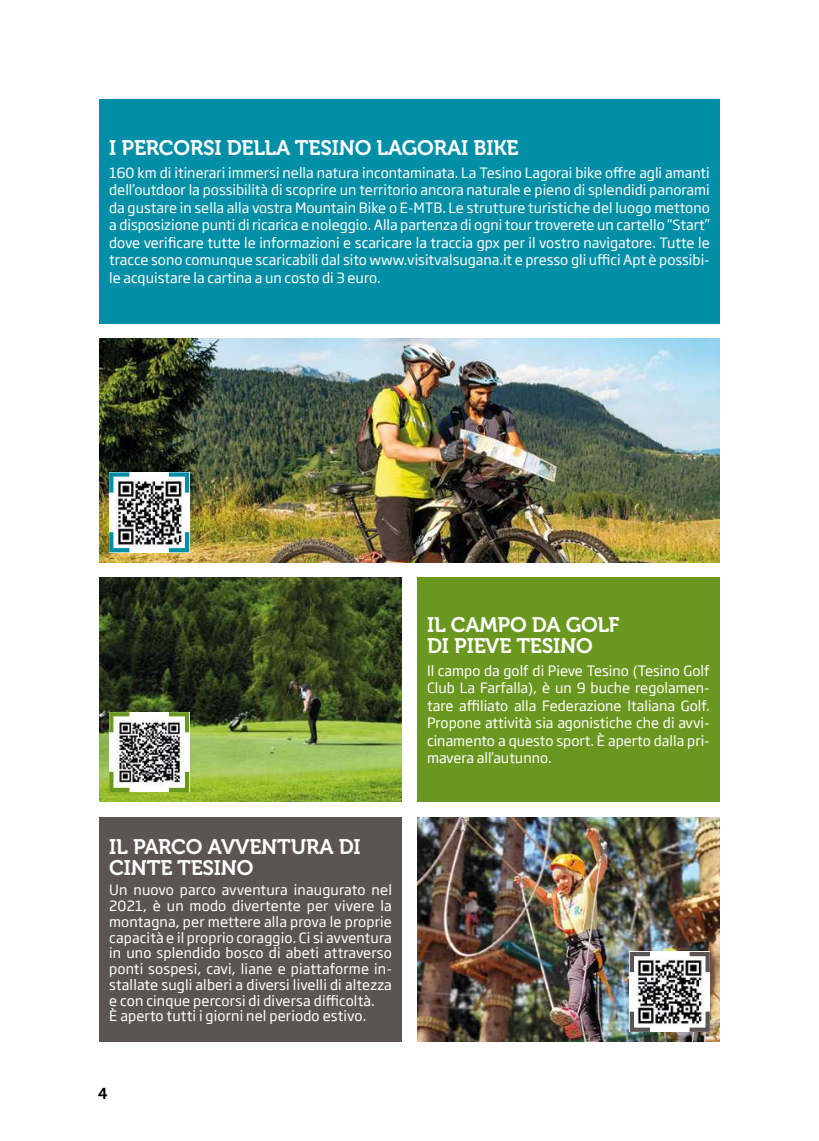
<style>
.page{position:relative;width:819px;height:1141px;background:#fff}
.page>*{position:absolute;margin:0;border:0;box-sizing:border-box;transform-origin:0 0}
.t1{font:21px/21px "Museo 700";letter-spacing:-.01em;color:#fff}
.t2{font:15.75px "Museo 700";color:#000}
.t3{font:14px/17.5px "Soho Gothic Std";letter-spacing:.01em;color:#fff;text-align:justify}
</style>
<div class="page">
<div style="left:99px;top:99px;width:620px;height:224px;background:#008fa7"></div>
<img style="left:99px;top:338px;width:620px;height:225px">
<img style="left:99px;top:578px;width:303px;height:224px">
<div style="left:99px;top:818px;width:303px;height:224px;background:#5b5453"></div>
<div style="left:417px;top:578px;width:302px;height:224px;background:#6a971f"></div>
<img style="left:417px;top:818px;width:302px;height:224px">
<img style="left:109px;top:712px;width:80px;height:80px">
<svg style="left:169px;top:712px;width:20px;height:20px"></svg>
<svg style="left:109px;top:712px;width:20px;height:20px"></svg>
<svg style="left:109px;top:772px;width:20px;height:20px"></svg>
<svg style="left:169px;top:772px;width:20px;height:20px"></svg>
<img style="left:109px;top:472px;width:80px;height:80px">
<svg style="left:169px;top:472px;width:20px;height:21px"></svg>
<svg style="left:109px;top:472px;width:20px;height:21px"></svg>
<svg style="left:109px;top:532px;width:20px;height:20px"></svg>
<svg style="left:169px;top:532px;width:20px;height:20px"></svg>
<img style="left:630px;top:952px;width:79px;height:80px">
<svg style="left:689px;top:952px;width:20px;height:20px"></svg>
<svg style="left:629px;top:952px;width:21px;height:20px"></svg>
<svg style="left:629px;top:1012px;width:21px;height:20px"></svg>
<svg style="left:689px;top:1012px;width:20px;height:20px"></svg>
<h1 class="t1" style="left:109px;top:138px;width:411px">I PERCORSI DELLA TESINO LAGORAI BIKE</h1>
<p class="t3" style="left:109px;top:164px;width:602px">160 km di itinerari immersi nella natura incontaminata. La Tesino Lagorai bike offre agli amanti dell’outdoor la possibilità di scoprire un territorio ancora naturale e pieno di splendidi panorami da gustare in sella alla vostra Mountain Bike o E-MTB. Le strutture turistiche del luogo mettono a disposizione punti di ricarica e noleggio. Alla partenza di ogni tour troverete un cartello “Start” dove verificare tutte le informazioni e scaricare la traccia gpx per il vostro navigatore. Tutte le tracce sono comunque scaricabili dal sito www.visitvalsugana.it e presso gli uffici Apt è possibi&shy;le acquistare la cartina a un costo di 3 euro.</p>
<h1 class="t1" style="left:109px;top:836px;width:253px">IL PARCO AVVENTURA DI<br>CINTE TESINO</h1>
<p class="t3" style="left:109px;top:883px;width:284px;line-height:15.8px;text-align:left">Un nuovo parco avventura inaugurato nel 2021, è un modo divertente per vivere la montagna, per mettere alla prova le proprie capacità e il proprio coraggio. Ci si avventura in uno splendido bosco di abeti attraverso ponti sospesi, cavi, liane e piattaforme in&shy;stallate sugli alberi a diversi livelli di altezza e con cinque percorsi di diversa difficoltà.<br>È aperto tutti i giorni nel periodo estivo.</p>
<p class="t2" style="left:98px;top:1085px;width:11px">4</p>
<h1 class="t1" style="left:427px;top:615px;width:194px">IL CAMPO DA GOLF<br>DI PIEVE TESINO</h1>
<p class="t3" style="left:427px;top:662px;width:284px">Il campo da golf di Pieve Tesino (Tesino Golf Club La Farfalla), è un 9 buche regolamen&shy;tare affiliato alla Federazione Italiana Golf.<br>Propone attività sia agonistiche che di avvi&shy;cinamento a questo sport. È aperto dalla pri&shy;mavera all’autunno.</p>
</div>
